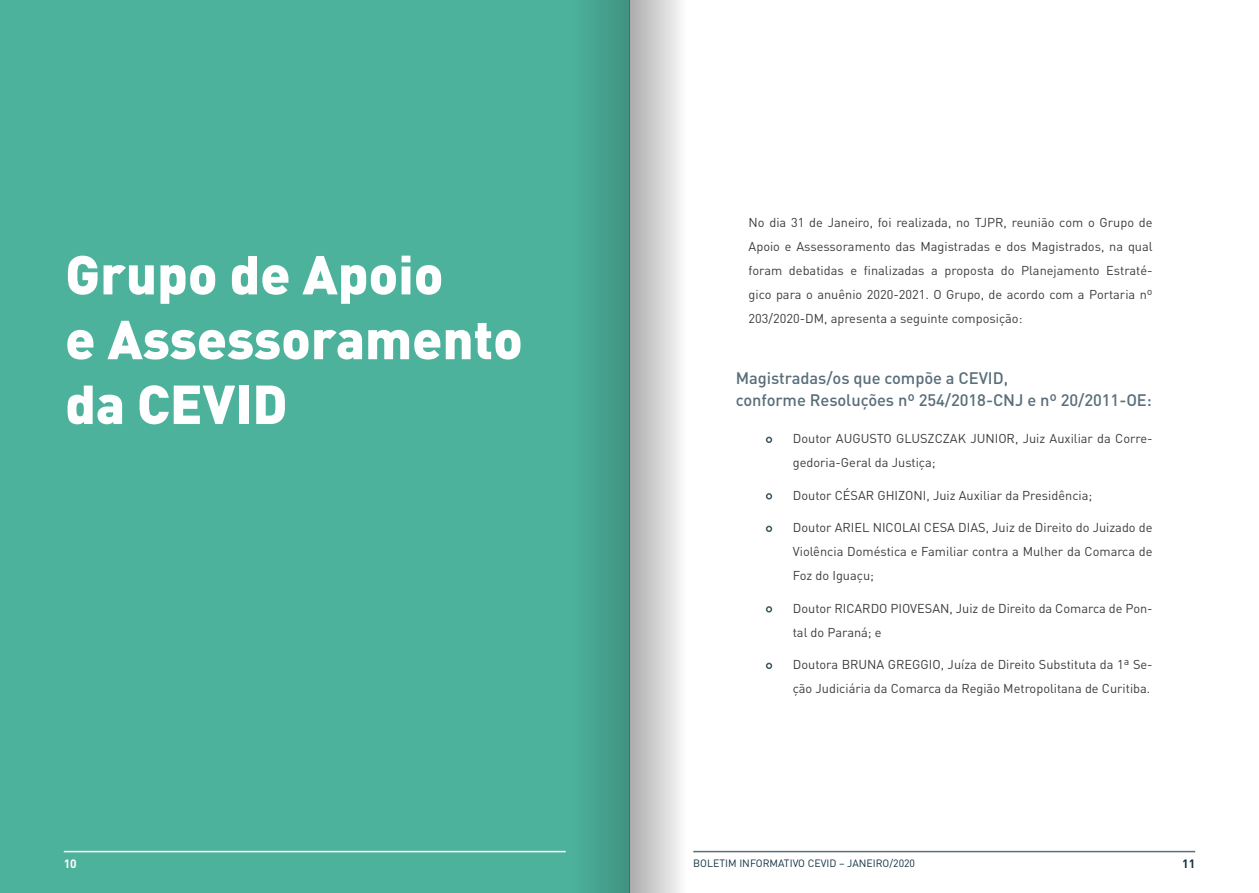
<style>
.page{position:relative;width:1259px;height:893px;background:#fff}
.page>*{position:absolute;margin:0;border:0;box-sizing:border-box;transform-origin:0 0}
.t1{font:900 54px/64.8px "DIN Pro";color:#fff}
.t2{font:500 16.5px/22.5px "DIN Pro";letter-spacing:-.005em;color:#596e7a}
.t3{font:12.75px/24px "DIN Pro";color:#3c3c3b}
.t4{font:700 12px "DIN Pro";color:#123040}
.t5{font:700 12px "DIN Pro";color:#fff}
.t6{font:10.5px "DIN Pro";color:#123040}
</style>
<div class="page">
<hr style="left:693px;top:851px;width:502px;height:1px;background:#596e79">
<div style="left:0;top:0;width:629px;height:893px;background:#4db29c"></div>
<hr style="left:64px;top:851px;width:502px;height:1px;background:#fff">
<svg style="left:766px;top:437px;width:6px;height:6px"></svg>
<svg style="left:766px;top:493px;width:6px;height:6px"></svg>
<svg style="left:766px;top:526px;width:6px;height:6px"></svg>
<svg style="left:766px;top:606px;width:6px;height:6px"></svg>
<svg style="left:766px;top:663px;width:6px;height:6px"></svg>
<svg style="left:629px;top:0;width:96px;height:893px"></svg>
<div style="left:533px;top:0;width:96px;height:893px;background:linear-gradient(to right,#51baa3,#419885)"></div>
<h1 class="t1" style="left:65px;top:240px;width:459px">Grupo de Apoio<br>e Assessoramento da CEVID</h1>
<h1 class="t1" style="left:65px;top:370px;width:224px">TÍTULO 1</h1>
<p class="t5" style="left:64px;top:856px;width:15px">10</p>
<p class="t3" style="left:748px;top:210px;width:405px;text-align:justify">No dia 31 de Janeiro, foi realizada, no TJPR, reunião com o Grupo de Apoio e Assessoramento das Magistradas e dos Magistrados, na qual foram debatidas e finalizadas a proposta do Planejamento Estraté&shy;gico para o anuênio 2020-2021. O Grupo, de acordo com a Portaria nº 203/2020-DM, apresenta a seguinte composição:</p>
<p class="t2" style="left:736px;top:366px;width:417px">Magistradas/os que compõe a CEVID,<br>conforme Resoluções nº 254/2018-CNJ e nº 20/2011-OE:</p>
<p class="t3" style="left:793px;top:426px;width:361px">Doutor AUGUSTO GLUSZCZAK JUNIOR, Juiz Auxiliar da Corre&shy;gedoria-Geral da Justiça;</p>
<p class="t3" style="left:793px;top:482px;width:301px">Doutor CÉSAR GHIZONI, Juiz Auxiliar da Presidência;</p>
<p class="t3" style="left:793px;top:515px;width:361px;text-align:justify">Doutor ARIEL NICOLAI CESA DIAS, Juiz de Direito do Juizado de Violência Doméstica e Familiar contra a Mulher da Comarca de Foz do Iguaçu;</p>
<p class="t3" style="left:793px;top:595px;width:361px">Doutor RICARDO PIOVESAN, Juiz de Direito da Comarca de Pon&shy;tal do Paraná; e</p>
<p class="t3" style="left:793px;top:652px;width:361px">Doutora BRUNA GREGGIO, Juíza de Direito Substituta da 1ª Se&shy;ção Judiciária da Comarca da Região Metropolitana de Curitiba.</p>
<p class="t6" style="left:693px;top:856px;width:223px">BOLETIM INFORMATIVO CEVID – JANEIRO/2020</p>
<p class="t4" style="left:1182px;top:856px;width:15px">11</p>
</div>
